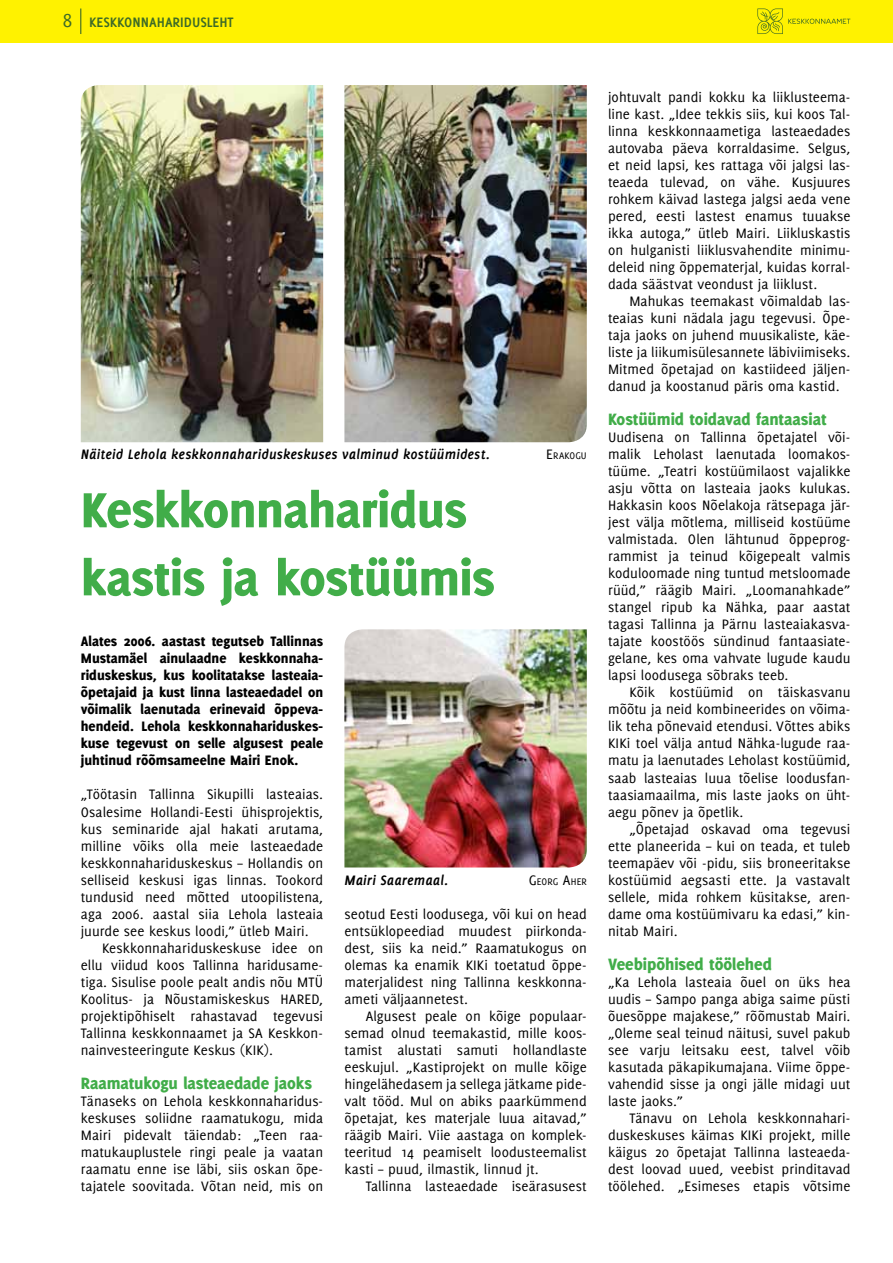
<style>
.page{position:relative;width:893px;height:1263px;background:#fff}
.page>*{position:absolute;margin:0;border:0;box-sizing:border-box;transform-origin:0 0}
.t1{font:800 54px/68.1px "Delicious";letter-spacing:-.01em;color:#41ad49}
.t2{font:800 18px "Delicious";letter-spacing:-.005em;color:#41ad49}
.t3{font:15px/17px "Delicious";letter-spacing:.005em;color:#000;text-align:justify}
.t4{font:800 15px/17px "Delicious";letter-spacing:.005em;color:#000;text-align:justify}
.t5{font:italic 700 15px "Delicious";letter-spacing:.01em;color:#000}
.t6{font:700 15px "Delicious";color:#3d6a27}
.t7{font:10.5px "Delicious";letter-spacing:.01em;color:#000}
.s1{font-weight:400;font-size:21px}
.s2{font-size:15px}
</style>
<div class="page">
<div style="left:0;top:0;width:893px;height:43px;background:#fff200"></div>
<svg style="left:80px;top:9px;width:1px;height:25px"></svg>
<svg style="left:757px;top:8px;width:93px;height:26px"></svg>
<img style="left:344px;top:629px;width:243px;height:238px">
<img style="left:344px;top:85px;width:243px;height:357px">
<img style="left:81px;top:85px;width:242px;height:357px">
<p class="t6" style="left:63px;top:14px;width:172px"><span class="s1">8</span> KESKKONNAHARIDUSLEHT</p>
<p class="t5" style="left:81px;top:446px;width:411px">Näiteid Lehola keskkonnahariduskeskuses valminud kostüümidest.</p>
<p class="t7" style="left:546px;top:450px;width:42px"><span class="s2">E</span>RAKOGU</p>
<h1 class="t1" style="left:81px;top:475px;width:415px">Keskkonnaharidus kastis ja kostüümis</h1>
<p class="t4" style="left:81px;top:633px;width:244px">Alates 2006. aastast tegutseb Tallinnas Mustamäel ainulaadne keskkonnaha&shy;riduskeskus, kus koolitatakse lasteaia&shy;õpetajaid ja kust linna lasteaedadel on võimalik laenutada erinevaid õppeva&shy;hendeid. Lehola keskkonnahariduskes&shy;kuse tegevust on selle algusest peale juhtinud rõõmsameelne Mairi Enok.</p>
<p class="t3" style="left:81px;top:786px;width:244px">„Töötasin Tallinna Sikupilli lasteaias.</p>
<p class="t3" style="left:81px;top:803px;width:244px">Osalesime Hollandi-Eesti ühisprojektis,</p>
<p class="t3" style="left:81px;top:820px;width:244px">kus seminaride ajal hakati arutama,</p>
<p class="t3" style="left:81px;top:837px;width:244px">milline võiks olla meie lasteaedade</p>
<p class="t3" style="left:81px;top:854px;width:244px">keskkonnahariduskeskus – Hollandis on</p>
<p class="t3" style="left:81px;top:871px;width:244px">selliseid keskusi igas linnas. Tookord</p>
<p class="t3" style="left:81px;top:888px;width:244px">tundusid need mõtted utoopilistena,</p>
<p class="t3" style="left:81px;top:905px;width:244px">aga 2006. aastal siia Lehola lasteaia</p>
<p class="t3" style="left:81px;top:922px;width:229px">juurde see keskus loodi,” ütleb Mairi.</p>
<p class="t3" style="left:102px;top:939px;width:223px">Keskkonnahariduskeskuse idee on</p>
<p class="t3" style="left:81px;top:956px;width:244px">ellu viidud koos Tallinna haridusame-</p>
<p class="t3" style="left:81px;top:973px;width:244px">tiga. Sisulise poole pealt andis nõu MTÜ</p>
<p class="t3" style="left:81px;top:990px;width:244px">Koolitus- ja Nõustamiskeskus HARED,</p>
<p class="t3" style="left:81px;top:1007px;width:244px">projektipõhiselt rahastavad tegevusi</p>
<p class="t3" style="left:81px;top:1024px;width:244px">Tallinna keskkonnaamet ja SA Keskkon-</p>
<p class="t3" style="left:81px;top:1041px;width:194px">nainvesteeringute Keskus (KIK).</p>
<p class="t2" style="left:81px;top:1072px;width:233px">Raamatukogu lasteaedade jaoks</p>
<p class="t3" style="left:81px;top:1092px;width:244px">Tänaseks on Lehola keskkonnaharidus&shy;keskuses soliidne raamatukogu, mida Mairi pidevalt täiendab: „Teen raa&shy;matukauplustele ringi peale ja vaatan raamatu enne ise läbi, siis oskan õpe&shy;tajatele soovitada. Võtan neid, mis on</p>
<p class="t5" style="left:344px;top:871px;width:105px">Mairi Saaremaal.</p>
<p class="t7" style="left:529px;top:875px;width:59px"><span class="s2">G</span>EORG <span class="s2">A</span>HER</p>
<p class="t3" style="left:344px;top:905px;width:244px">seotud Eesti loodusega, või kui on head entsüklopeediad muudest piirkonda&shy;dest, siis ka neid.” Raamatukogus on olemas ka enamik KIKi toetatud õppe&shy;materjalidest ning Tallinna keskkonna&shy;ameti väljaannetest.</p>
<p class="t3" style="left:344px;top:1007px;width:244px;text-indent:21px">Algusest peale on kõige populaar&shy;semad olnud teemakastid, mille koos&shy;tamist alustati samuti hollandlaste eeskujul. „Kastiprojekt on mulle kõige hingelähedasem ja sellega jätkame pide&shy;valt tööd. Mul on abiks paarkümmend õpetajat, kes materjale luua aitavad,” räägib Mairi. Viie aastaga on komplek&shy;teeritud 14 peamiselt loodusteemalist kasti – puud, ilmastik, linnud jt.</p>
<p class="t3" style="left:366px;top:1177px;width:223px">Tallinna lasteaedade iseärasusest</p>
<p class="t3" style="left:608px;top:89px;width:244px">johtuvalt pandi kokku ka liiklusteema&shy;line kast. „Idee tekkis siis, kui koos Tal&shy;linna keskkonnaametiga lasteaedades autovaba päeva korraldasime. Selgus, et neid lapsi, kes rattaga või jalgsi las&shy;teaeda tulevad, on vähe. Kusjuures rohkem käivad lastega jalgsi aeda vene pered, eesti lastest enamus tuuakse ikka autoga,” ütleb Mairi. Liikluskastis on hulganisti liiklusvahendite minimu&shy;deleid ning õppematerjal, kuidas korral&shy;dada säästvat veondust ja liiklust.</p>
<p class="t3" style="left:608px;top:293px;width:244px;text-indent:21px">Mahukas teemakast võimaldab las&shy;teaias kuni nädala jagu tegevusi. Õpe&shy;taja jaoks on juhend muusikaliste, käe&shy;liste ja liikumisülesannete läbiviimiseks.<br>Mitmed õpetajad on kastiideed jäljen&shy;danud ja koostanud päris oma kastid.</p>
<p class="t2" style="left:608px;top:409px;width:220px">Kostüümid toidavad fantaasiat</p>
<p class="t3" style="left:608px;top:429px;width:244px">Uudisena on Tallinna õpetajatel või&shy;malik Leholast laenutada loomakos&shy;tüüme. „Teatri kostüümilaost vajalikke asju võtta on lasteaia jaoks kulukas.<br>Hakkasin koos Nõelakoja rätsepaga jär&shy;jest välja mõtlema, milliseid kostüüme valmistada. Olen lähtunud õppeprog&shy;rammist ja teinud kõigepealt valmis koduloomade ning tuntud metsloomade rüüd,” räägib Mairi. „Loomanahkade” stangel ripub ka Nähka, paar aastat tagasi Tallinna ja Pärnu lasteaiakasva&shy;tajate koostöös sündinud fantaasiate&shy;gelane, kes oma vahvate lugude kaudu lapsi loodusega sõbraks teeb.</p>
<p class="t3" style="left:608px;top:684px;width:244px;text-indent:21px">Kõik kostüümid on täiskasvanu mõõtu ja neid kombineerides on võima&shy;lik teha põnevaid etendusi. Võttes abiks KIKi toel välja antud Nähka-lugude raa&shy;matu ja laenutades Leholast kostüümid, saab lasteaias luua tõelise loodusfan&shy;taasiamaailma, mis laste jaoks on üht&shy;aegu põnev ja õpetlik.</p>
<p class="t3" style="left:608px;top:820px;width:244px;text-indent:21px">„Õpetajad oskavad oma tegevusi ette planeerida – kui on teada, et tuleb teemapäev või -pidu, siis broneeritakse kostüümid aegsasti ette. Ja vastavalt sellele, mida rohkem küsitakse, aren&shy;dame oma kostüümivaru ka edasi,” kin&shy;nitab Mairi.</p>
<p class="t2" style="left:608px;top:953px;width:165px">Veebipõhised töölehed</p>
<p class="t3" style="left:608px;top:973px;width:244px">„Ka Lehola lasteaia õuel on üks hea uudis – Sampo panga abiga saime püsti õuesõppe majakese,” rõõmustab Mairi. „Oleme seal teinud näitusi, suvel pakub see varju leitsaku eest, talvel võib kasutada päkapikumajana. Viime õppe&shy;vahendid sisse ja ongi jälle midagi uut laste jaoks.”</p>
<p class="t3" style="left:608px;top:1109px;width:244px;text-indent:21px">Tänavu on Lehola keskkonnahari&shy;duskeskuses käimas KIKi projekt, mille käigus 20 õpetajat Tallinna lasteaeda&shy;dest loovad uued, veebist prinditavad töölehed. „Esimeses etapis võtsime</p>
</div>
